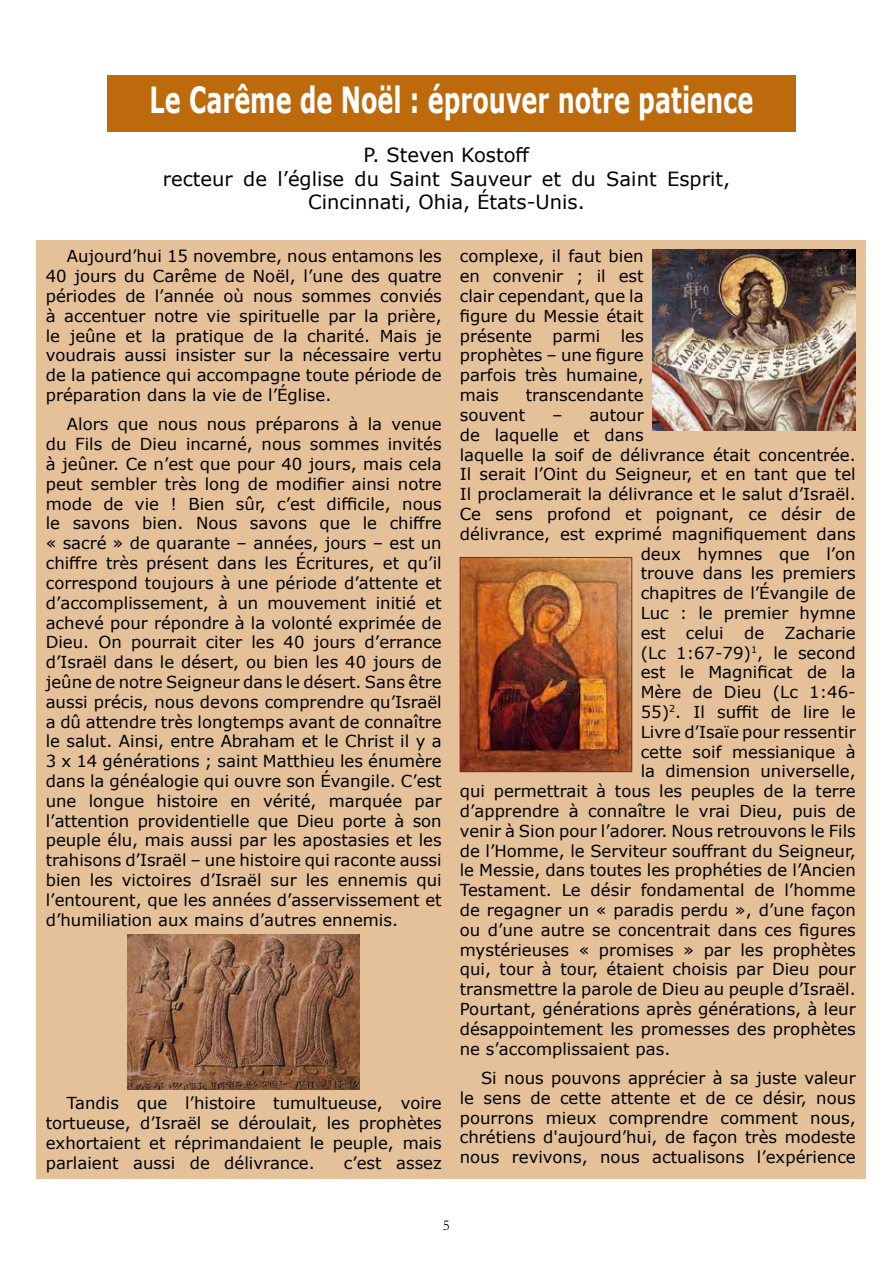
<style>
.page{position:relative;width:893px;height:1263px;background:#fff}
.page>*{position:absolute;margin:0;border:0;box-sizing:border-box;transform-origin:0 0}
.t1{font:700 36px "Verdana";color:#fff;scale:.67 1}
.t2{font:19.5px/23.4px "Verdana";color:#000;text-align:center}
.t3{font:16.5px/19.8px "Verdana";color:#000;text-align:justify}
.t4{font:15px "Garamond";color:#000}
</style>
<div class="page">
<div style="left:36px;top:240px;width:829px;height:938px;background:#e5c19a"></div>
<div style="left:107px;top:75px;width:689px;height:57px;background:#bd6a0c"></div>
<img style="left:462px;top:559px;width:168px;height:211px">
<div style="left:460px;top:557px;width:172px;height:215px;border:1px solid #6e2e1d"></div>
<img style="left:652px;top:250px;width:204px;height:181px">
<img style="left:127px;top:934px;width:233px;height:155px">
<h1 class="t1" style="left:150px;top:74px;width:903px">Le Carême de Noël : éprouver notre patience</h1>
<p class="t2" style="left:163px;top:143px;width:569px">P. Steven Kostoff<br>recteur de l’église du Saint Sauveur et du Saint Esprit,<br>Cincinnati, Ohia, États-Unis.</p>
<p class="t3" style="left:46px;top:246px;width:398px;text-indent:21px">Aujourd’hui 15 novembre, nous entamons les 40 jours du Carême de Noël, l’une des quatre périodes de l’année où nous sommes conviés à accentuer notre vie spirituelle par la prière, le jeûne et la pratique de la charité. Mais je voudrais aussi insister sur la nécessaire vertu de la patience qui accompagne toute période de préparation dans la vie de l’Église.</p>
<p class="t3" style="left:46px;top:414px;width:398px;text-indent:21px">Alors que nous nous préparons à la venue du Fils de Dieu incarné, nous sommes invités à jeûner. Ce n’est que pour 40 jours, mais cela peut sembler très long de modifier ainsi notre mode de vie ! Bien sûr, c’est difficile, nous le savons bien. Nous savons que le chiffre « sacré » de quarante – années, jours – est un chiffre très présent dans les Écritures, et qu’il correspond toujours à une période d’attente et d’accomplissement, à un mouvement initié et achevé pour répondre à la volonté exprimée de Dieu. On pourrait citer les 40 jours d’errance d’Israël dans le désert, ou bien les 40 jours de jeûne de notre Seigneur dans le désert. Sans être aussi précis, nous devons comprendre qu’Israël a dû attendre très longtemps avant de connaître le salut. Ainsi, entre Abraham et le Christ il y a 3 x 14 générations ; saint Matthieu les énumère dans la généalogie qui ouvre son Évangile. C’est une longue histoire en vérité, marquée par l’attention providentielle que Dieu porte à son peuple élu, mais aussi par les apostasies et les trahisons d’Israël – une histoire qui raconte aussi bien les victoires d’Israël sur les ennemis qui l’entourent, que les années d’asservissement et d’humiliation aux mains d’autres ennemis.</p>
<p class="t3" style="left:46px;top:1093px;width:397px;text-indent:21px">Tandis que l’histoire tumultueuse, voire tortueuse, d’Israël se déroulait, les prophètes exhortaient et réprimandaient le peuple, mais parlaient aussi de délivrance.</p>
<p class="t3" style="left:344px;top:1152px;width:100px">c’est assez</p>
<p class="t3" style="left:460px;top:246px;width:185px">complexe, il faut bien en convenir ; il est clair cependant, que la figure du Messie était présente parmi les prophètes – une figure parfois très humaine, mais</p>
<p class="t3" style="left:526px;top:385px;width:120px">transcendante</p>
<p class="t3" style="left:460px;top:405px;width:67px">souvent</p>
<p class="t3" style="left:552px;top:405px;width:93px">– autour</p>
<p class="t3" style="left:460px;top:425px;width:185px">de laquelle et dans</p>
<p class="t3" style="left:460px;top:444px;width:398px">laquelle la soif de délivrance était concentrée.</p>
<p class="t3" style="left:460px;top:464px;width:397px">Il serait l’Oint du Seigneur, et en tant que tel</p>
<p class="t3" style="left:460px;top:484px;width:398px">Il proclamerait la délivrance et le salut d’Israël.</p>
<p class="t3" style="left:460px;top:504px;width:397px">Ce sens profond et poignant, ce désir de</p>
<p class="t3" style="left:460px;top:524px;width:397px">délivrance, est exprimé magnifiquement dans</p>
<p class="t3" style="left:641px;top:543px;width:217px">deux hymnes que l’on</p>
<p class="t3" style="left:641px;top:563px;width:217px">trouve dans les premiers</p>
<p class="t3" style="left:641px;top:583px;width:217px">chapitres de l’Évangile de</p>
<p class="t3" style="left:641px;top:603px;width:217px">Luc : le premier hymne</p>
<p class="t3" style="left:641px;top:623px;width:217px">est celui de Zacharie</p>
<p class="t3" style="left:641px;top:642px;width:217px">(Lc 1:67-79)<sup>1</sup>, le second</p>
<p class="t3" style="left:641px;top:662px;width:217px">est le Magnificat de la</p>
<p class="t3" style="left:641px;top:682px;width:217px">Mère de Dieu (Lc 1:46-</p>
<p class="t3" style="left:641px;top:702px;width:217px">55)<sup>2</sup>. Il suffit de lire le</p>
<p class="t3" style="left:641px;top:722px;width:217px">Livre d’Isaïe pour ressentir</p>
<p class="t3" style="left:641px;top:741px;width:217px">cette soif messianique à</p>
<p class="t3" style="left:641px;top:761px;width:217px">la dimension universelle,</p>
<p class="t3" style="left:460px;top:781px;width:397px">qui permettrait à tous les peuples de la terre</p>
<p class="t3" style="left:460px;top:801px;width:397px">d’apprendre à connaître le vrai Dieu, puis de</p>
<p class="t3" style="left:460px;top:821px;width:397px">venir à Sion pour l’adorer. Nous retrouvons le Fils</p>
<p class="t3" style="left:460px;top:840px;width:397px">de l’Homme, le Serviteur souffrant du Seigneur,</p>
<p class="t3" style="left:460px;top:860px;width:397px">le Messie, dans toutes les prophéties de l’Ancien</p>
<p class="t3" style="left:460px;top:880px;width:398px">Testament. Le désir fondamental de l’homme</p>
<p class="t3" style="left:460px;top:900px;width:397px">de regagner un « paradis perdu », d’une façon</p>
<p class="t3" style="left:460px;top:920px;width:397px">ou d’une autre se concentrait dans ces figures</p>
<p class="t3" style="left:460px;top:939px;width:398px">mystérieuses « promises » par les prophètes</p>
<p class="t3" style="left:460px;top:959px;width:397px">qui, tour à tour, étaient choisis par Dieu pour</p>
<p class="t3" style="left:460px;top:979px;width:397px">transmettre la parole de Dieu au peuple d’Israël.</p>
<p class="t3" style="left:460px;top:999px;width:397px">Pourtant, générations après générations, à leur</p>
<p class="t3" style="left:460px;top:1019px;width:397px">désappointement les promesses des prophètes</p>
<p class="t3" style="left:460px;top:1038px;width:212px">ne s’accomplissaient pas.</p>
<p class="t3" style="left:460px;top:1068px;width:398px;text-indent:21px">Si nous pouvons apprécier à sa juste valeur le sens de cette attente et de ce désir, nous pourrons mieux comprendre comment nous, chrétiens d'aujourd’hui, de façon très modeste nous revivons, nous actualisons l’expérience</p>
<p class="t4" style="left:443px;top:1215px;width:9px">5</p>
</div>
